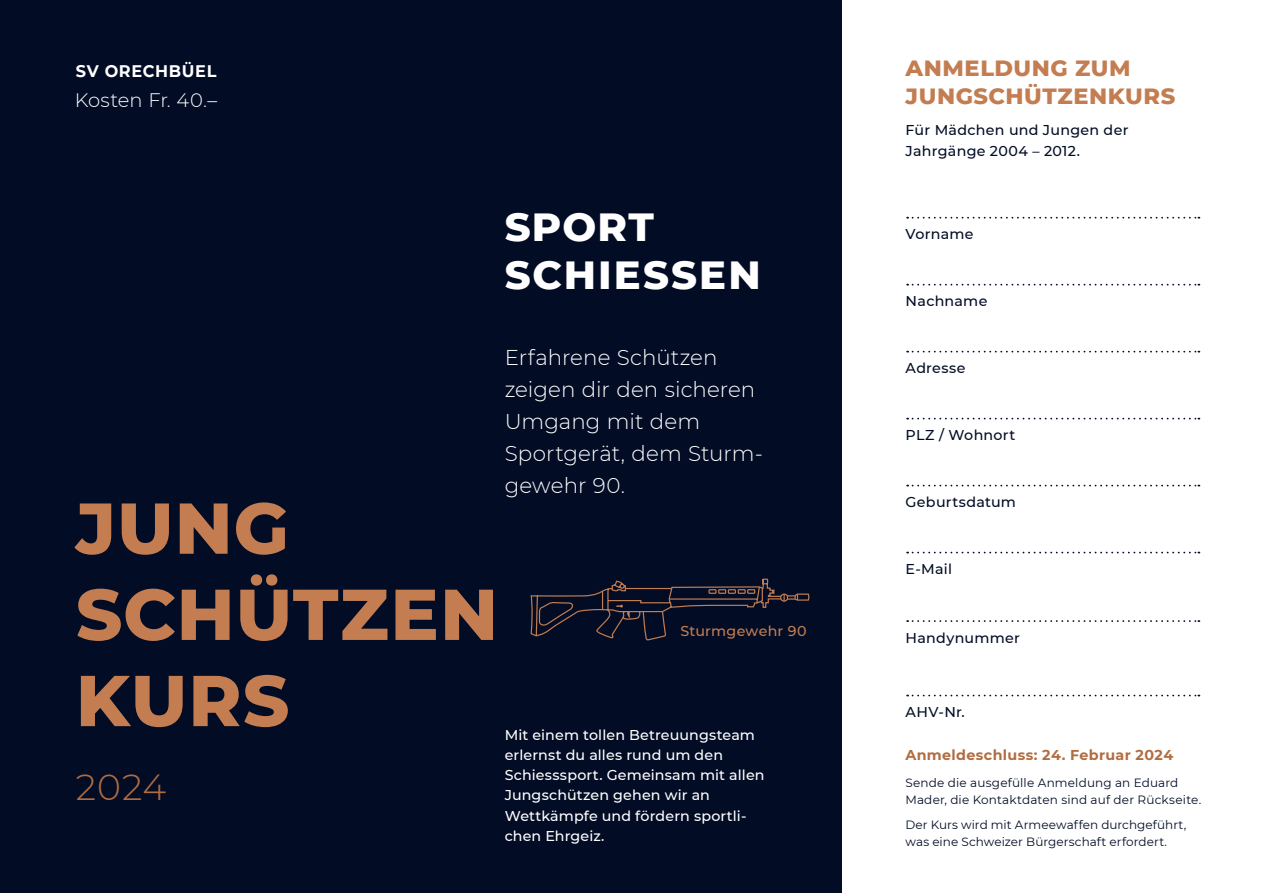
<style>
.page{position:relative;width:1263px;height:893px;background:#fff}
.page>*{position:absolute;margin:0;border:0;box-sizing:border-box;transform-origin:0 0}
.t1{font:800 71.85px/86.2px "Montserrat";letter-spacing:.015em;color:#c37d51}
.t2{font:800 40.05px/48.2px "Montserrat";letter-spacing:.05em;color:#fff}
.t3{font:300 36.3px "Montserrat";color:#b26c40}
.t4{font:800 22.5px/28.5px "Montserrat";letter-spacing:.025em;color:#c37d51}
.t5{font:300 21.45px/32.1px "Montserrat";letter-spacing:.005em;color:#fff}
.t6{font:300 19.5px "Montserrat";letter-spacing:.005em;color:#fff}
.t7{font:700 16.8px "Montserrat";letter-spacing:.04em;color:#fff;scale:.96 1}
.t8{font:500 14.25px/20.2px "Montserrat";letter-spacing:.01em;color:#fff}
.t9{font:500 14.25px/20.2px "Montserrat";letter-spacing:.02em;color:#020c25}
.t10{font:700 14.25px "Montserrat";letter-spacing:.025em;color:#b26c40}
.t11{font:500 14.25px "Montserrat";letter-spacing:.015em;color:#c37d51}
.t12{font:12px/16.5px "Montserrat";letter-spacing:.01em;color:#020c25}
</style>
<div class="page">
<div style="left:0;top:0;width:842px;height:893px;background:#020c25"></div>
<svg style="left:907px;top:217px;width:292px;height:2px"></svg>
<svg style="left:907px;top:284px;width:292px;height:2px"></svg>
<svg style="left:907px;top:351px;width:292px;height:2px"></svg>
<svg style="left:907px;top:418px;width:292px;height:1px"></svg>
<svg style="left:907px;top:485px;width:292px;height:1px"></svg>
<svg style="left:907px;top:552px;width:292px;height:1px"></svg>
<svg style="left:907px;top:620px;width:292px;height:2px"></svg>
<svg style="left:907px;top:695px;width:292px;height:1px"></svg>
<svg style="left:530px;top:578px;width:279px;height:63px"></svg>
<h3 class="t7" style="left:76px;top:59px;width:148px">SV ORECHBÜEL</h3>
<h3 class="t6" style="left:75px;top:87px;width:144px">Kosten Fr. 40.–</h3>
<h2 class="t2" style="left:505px;top:200px;width:258px">SPORT<br>SCHIESSEN</h2>
<h1 class="t1" style="left:76px;top:481px;width:424px">JUNG<br>SCHÜTZEN<br>KURS</h1>
<h3 class="t3" style="left:76px;top:762px;width:92px">2024</h3>
<h3 class="t5" style="left:505px;top:340px;width:260px">Erfahrene Schützen zeigen dir den sicheren<br>Umgang mit dem<br>Sportgerät, dem Sturm&shy;gewehr 90.</h3>
<p class="t11" style="left:680px;top:621px;width:128px">Sturmgewehr 90</p>
<p class="t8" style="left:505px;top:724px;width:261px">Mit einem tollen Betreuungsteam erlernst du alles rund um den<br>Schiesssport. Gemeinsam mit allen<br>Jungschützen gehen wir an<br>Wettkämpfe und fördern sportli&shy;chen Ehrgeiz.</p>
<h3 class="t4" style="left:906px;top:52px;width:271px">ANMELDUNG ZUM<br>JUNGSCHÜTZENKURS</h3>
<p class="t9" style="left:906px;top:120px;width:224px">Für Mädchen und Jungen der<br>Jahrgänge 2004 – 2012.</p>
<p class="t9" style="left:906px;top:223px;width:70px">Vorname</p>
<p class="t9" style="left:906px;top:290px;width:83px">Nachname</p>
<p class="t9" style="left:906px;top:357px;width:61px">Adresse</p>
<p class="t9" style="left:906px;top:424px;width:111px">PLZ / Wohnort</p>
<p class="t9" style="left:906px;top:491px;width:112px">Geburtsdatum</p>
<p class="t9" style="left:906px;top:558px;width:48px">E-Mail</p>
<p class="t9" style="left:906px;top:627px;width:116px">Handynummer</p>
<p class="t9" style="left:906px;top:701px;width:61px">AHV-Nr.</p>
<p class="t10" style="left:905px;top:745px;width:269px">Anmeldeschluss: 24. Februar 2024</p>
<p class="t12" style="left:905px;top:774px;width:297px">Sende die ausgefülle Anmeldung an Eduard<br>Mader, die Kontaktdaten sind auf der Rückseite.</p>
<p class="t12" style="left:905px;top:816px;width:282px">Der Kurs wird mit Armeewaffen durchgeführt, was eine Schweizer Bürgerschaft erfordert.</p>
</div>
